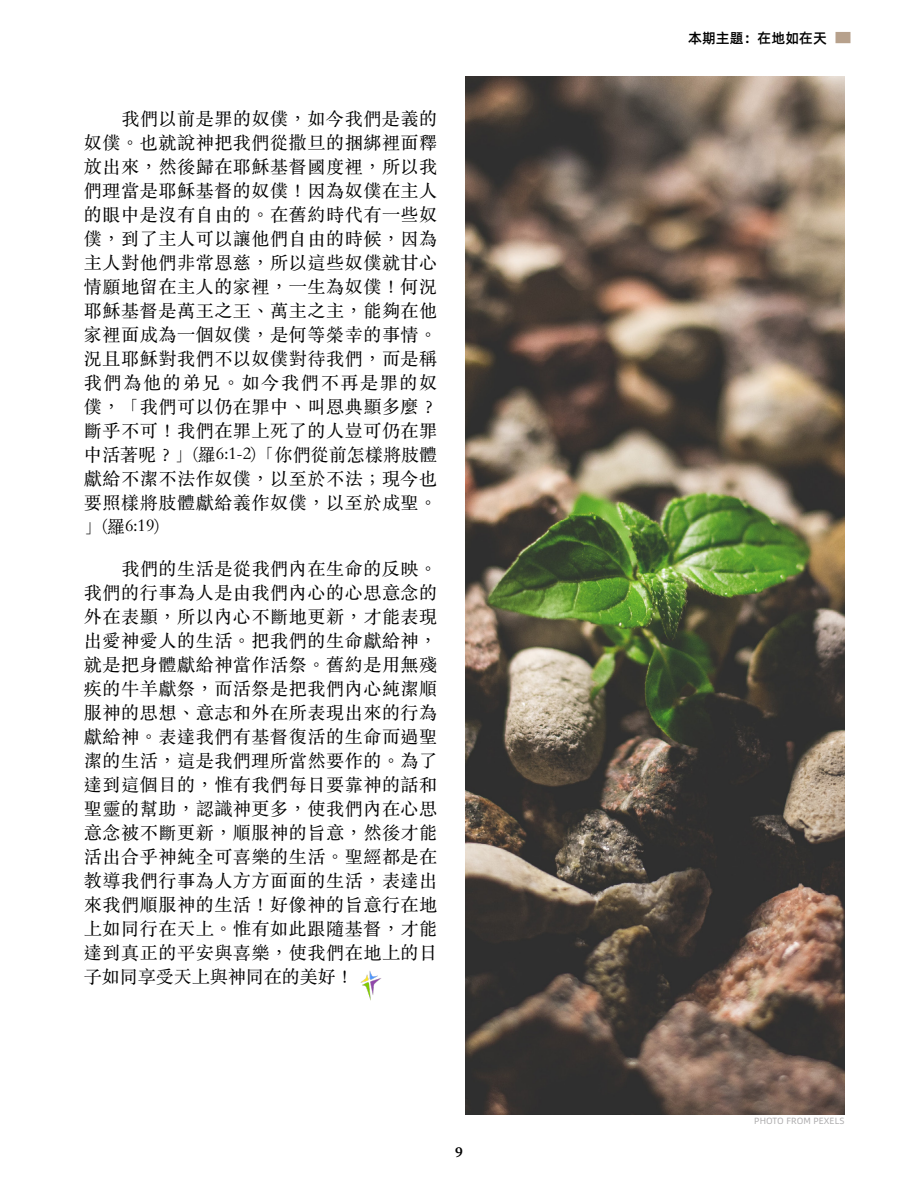
<style>
.page{position:relative;width:918px;height:1188px;background:#fff}
.page>*{position:absolute;margin:0;border:0;box-sizing:border-box;transform-origin:0 0}
.t1{font:18px/24px "ST Songti TC Regular";letter-spacing:.035em;color:#000;text-align:justify}
.t2{font:600 15px "Source Serif Pro";color:#000}
.t3{font:500 14.1px "Alibaba Pu Hui Ti";color:#000}
.t4{font:9px "Alibaba Pu Hui Ti";letter-spacing:.01em;color:#aeadae}
</style>
<div class="page">
<img style="left:465px;top:76px;width:380px;height:1038px">
<img style="left:360px;top:971px;width:22px;height:29px">
<div style="left:836px;top:32px;width:14px;height:11px;background:#b7a18c"></div>
<p class="t1" style="left:84px;top:106px;width:355px;text-indent:37px">我們以前是罪的奴僕，如今我們是義的奴僕。也就說神把我們從撒旦的捆綁裡面釋放出來，然後歸在耶穌基督國度裡，所以我們理當是耶穌基督的奴僕！因為奴僕在主人的眼中是沒有自由的。在舊約時代有一些奴僕，到了主人可以讓他們自由的時候，因為主人對他們非常恩慈，所以這些奴僕就甘心情願地留在主人的家裡，一生為奴僕！何況耶穌基督是萬王之王、萬主之主，能夠在他家裡面成為一個奴僕，是何等榮幸的事情。況且耶穌對我們不以奴僕對待我們，而是稱我們為他的弟兄。如今我們不再是罪的奴僕，「我們可以仍在罪中、叫恩典顯多麼？斷乎不可！我們在罪上死了的人豈可仍在罪中活著呢？」(羅6:1-2)「你們從前怎樣將肢體獻給不潔不法作奴僕，以至於不法；現今也要照樣將肢體獻給義作奴僕，以至於成聖。」(羅6:19)</p>
<p class="t1" style="left:84px;top:556px;width:355px;text-indent:37px">我們的生活是從我們內在生命的反映。我們的行事為人是由我們內心的心思意念的外在表顯，所以內心不斷地更新，才能表現出愛神愛人的生活。把我們的生命獻給神，就是把身體獻給神當作活祭。舊約是用無殘疾的牛羊獻祭，而活祭是把我們內心純潔順服神的思想、意志和外在所表現出來的行為獻給神。表達我們有基督復活的生命而過聖潔的生活，這是我們理所當然要作的。為了達到這個目的，惟有我們每日要靠神的話和聖靈的幫助，認識神更多，使我們內在心思意念被不斷更新，順服神的旨意，然後才能活出合乎神純全可喜樂的生活。聖經都是在教導我們行事為人方方面面的生活，表達出來我們順服神的生活！好像神的旨意行在地上如同行在天上。惟有如此跟隨基督，才能達到真正的平安與喜樂，使我們在地上的日子如同享受天上與神同在的美好！</p>
<p class="t2" style="left:455px;top:1142px;width:9px">9</p>
<p class="t3" style="left:688px;top:27px;width:140px">本期主題：在地如在天</p>
<p class="t4" style="left:754px;top:1114px;width:92px">PHOTO FROM PEXELS</p>
</div>
